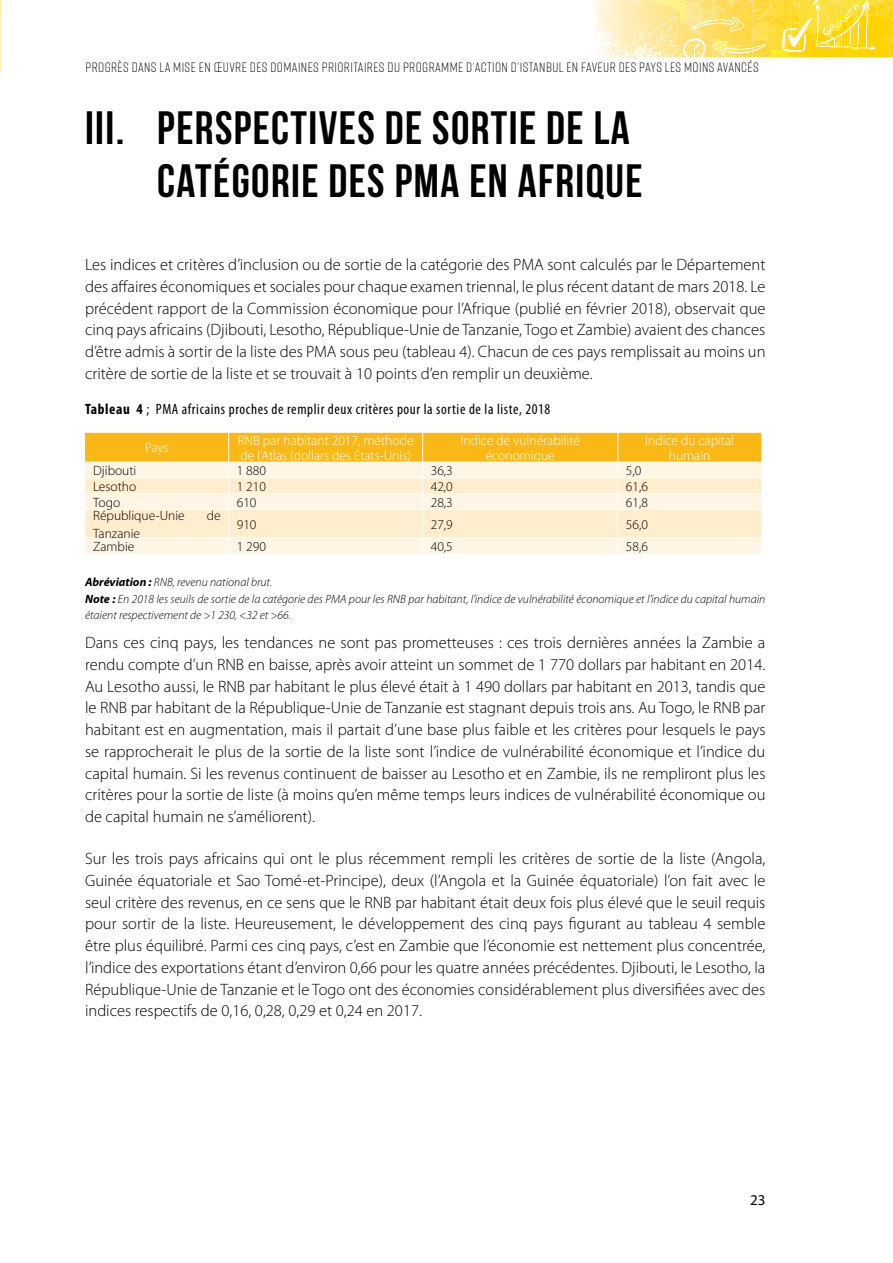
<style>
.page{position:relative;width:893px;height:1263px;background:#fff}
.page>*{position:absolute;margin:0;border:0;box-sizing:border-box;transform-origin:0 0}
.t1{font:700 46.5px/52.5px "Bebas Neue";letter-spacing:.03em;color:#000;text-align:right}
.t2{font:300 16.5px/21.8px "Myriad Pro";color:#000;text-align:justify}
.t3{font:condensed 15px "Myriad Pro";letter-spacing:.04em;color:#000}
.t4{font:15px "Myriad Pro";color:#000}
.t5{font:300 13.5px/15px "Myriad Pro";color:#fff;text-align:center}
.t6{font:300 13.5px "Myriad Pro";color:#000}
.t7{font:300 13.5px "Rift";letter-spacing:.03em;color:#000}
.t8{font:italic 300 12px/16.5px "Myriad Pro";color:#000}
.s1{font-weight:700}
</style>
<div class="page">
<svg style="left:596px;top:33px;width:16px;height:24px"></svg>
<svg style="left:0;top:0;width:1px;height:72px"></svg>
<svg style="left:634px;top:0;width:259px;height:57px;background:#fee05f"></svg>
<svg style="left:85px;top:433px;width:676px;height:121px;background:#fde4ad"></svg>
<p class="t7" style="left:86px;top:58px;width:675px">PROGRÈS DANS LA MISE EN ŒUVRE DES DOMAINES PRIORITAIRES DU PROGRAMME D’ACTION D’ISTANBUL EN FAVEUR DES PAYS LES MOINS AVANCÉS</p>
<h1 class="t1" style="left:85px;top:101px;width:559px">III. PERSPECTIVES DE SORTIE DE LA<br>CATÉGORIE DES PMA EN AFRIQUE</h1>
<p class="t2" style="left:85px;top:253px;width:682px">Les indices et critères d’inclusion ou de sortie de la catégorie des PMA sont calculés par le Département des affaires économiques et sociales pour chaque examen triennal, le plus récent datant de mars 2018. Le précédent rapport de la Commission économique pour l’Afrique (publié en février 2018), observait que cinq pays africains (Djibouti, Lesotho, République-Unie de Tanzanie, Togo et Zambie) avaient des chances d’être admis à sortir de la liste des PMA sous peu (tableau 4). Chacun de ces pays remplissait au moins un critère de sortie de la liste et se trouvait à 10 points d’en remplir un deuxième.</p>
<p class="t3" style="left:85px;top:400px;width:467px"><span class="s1">Tableau 4</span> ; PMA africains proches de remplir deux critères pour la sortie de la liste, 2018</p>
<p class="t5" style="left:145px;top:440px;width:25px">Pays</p>
<p class="t5" style="left:238px;top:433px;width:177px;text-align:left">RNB par habitant 2017, méthode de l’Atlas (dollars des États-Unis)</p>
<p class="t5" style="left:461px;top:433px;width:121px">Indice de vulnérabilité économique</p>
<p class="t5" style="left:645px;top:433px;width:91px">Indice du capital humain</p>
<p class="t6" style="left:93px;top:462px;width:45px">Djibouti</p>
<p class="t6" style="left:237px;top:462px;width:31px">1 880</p>
<p class="t6" style="left:431px;top:462px;width:24px">36,3</p>
<p class="t6" style="left:626px;top:462px;width:17px">5,0</p>
<p class="t6" style="left:93px;top:478px;width:45px">Lesotho</p>
<p class="t6" style="left:237px;top:478px;width:31px">1 210</p>
<p class="t6" style="left:431px;top:478px;width:24px">42,0</p>
<p class="t6" style="left:626px;top:478px;width:24px">61,6</p>
<p class="t6" style="left:93px;top:494px;width:29px">Togo</p>
<p class="t6" style="left:237px;top:494px;width:21px">610</p>
<p class="t6" style="left:431px;top:494px;width:24px">28,3</p>
<p class="t6" style="left:626px;top:494px;width:24px">61,8</p>
<p class="t6" style="left:93px;top:507px;width:93px">République-Unie</p>
<p class="t6" style="left:207px;top:507px;width:15px">de</p>
<p class="t6" style="left:93px;top:525px;width:48px">Tanzanie</p>
<p class="t6" style="left:237px;top:516px;width:21px">910</p>
<p class="t6" style="left:431px;top:516px;width:24px">27,9</p>
<p class="t6" style="left:626px;top:516px;width:24px">56,0</p>
<p class="t6" style="left:93px;top:538px;width:43px">Zambie</p>
<p class="t6" style="left:237px;top:538px;width:31px">1 290</p>
<p class="t6" style="left:431px;top:538px;width:24px">40,5</p>
<p class="t6" style="left:626px;top:538px;width:24px">58,6</p>
<p class="t8" style="left:85px;top:574px;width:682px"><span class="s1">Abréviation :</span> RNB, revenu national brut.<br><span class="s1">Note :</span> En 2018 les seuils de sortie de la catégorie des PMA pour les RNB par habitant, l’indice de vulnérabilité économique et l’indice du capital humain étaient respectivement de &gt;1 230, &lt;32 et &gt;66.</p>
<p class="t2" style="left:85px;top:631px;width:682px">Dans ces cinq pays, les tendances ne sont pas prometteuses : ces trois dernières années la Zambie a rendu compte d’un RNB en baisse, après avoir atteint un sommet de 1 770 dollars par habitant en 2014.<br>Au Lesotho aussi, le RNB par habitant le plus élevé était à 1 490 dollars par habitant en 2013, tandis que le RNB par habitant de la République-Unie de Tanzanie est stagnant depuis trois ans. Au Togo, le RNB par habitant est en augmentation, mais il partait d’une base plus faible et les critères pour lesquels le pays se rapprocherait le plus de la sortie de la liste sont l’indice de vulnérabilité économique et l’indice du capital humain. Si les revenus continuent de baisser au Lesotho et en Zambie, ils ne rempliront plus les critères pour la sortie de liste (à moins qu’en même temps leurs indices de vulnérabilité économique ou de capital humain ne s’améliorent).</p>
<p class="t2" style="left:85px;top:847px;width:682px">Sur les trois pays africains qui ont le plus récemment rempli les critères de sortie de la liste (Angola, Guinée équatoriale et Sao Tomé-et-Principe), deux (l’Angola et la Guinée équatoriale) l’on fait avec le seul critère des revenus, en ce sens que le RNB par habitant était deux fois plus élevé que le seuil requis pour sortir de la liste. Heureusement, le développement des cinq pays figurant au tableau 4 semble être plus équilibré. Parmi ces cinq pays, c’est en Zambie que l’économie est nettement plus concentrée, l’indice des exportations étant d’environ 0,66 pour les quatre années précédentes. Djibouti, le Lesotho, la République-Unie de Tanzanie et le Togo ont des économies considérablement plus diversifiées avec des indices respectifs de 0,16, 0,28, 0,29 et 0,24 en 2017.</p>
<p class="t4" style="left:750px;top:1191px;width:17px">23</p>
</div>
